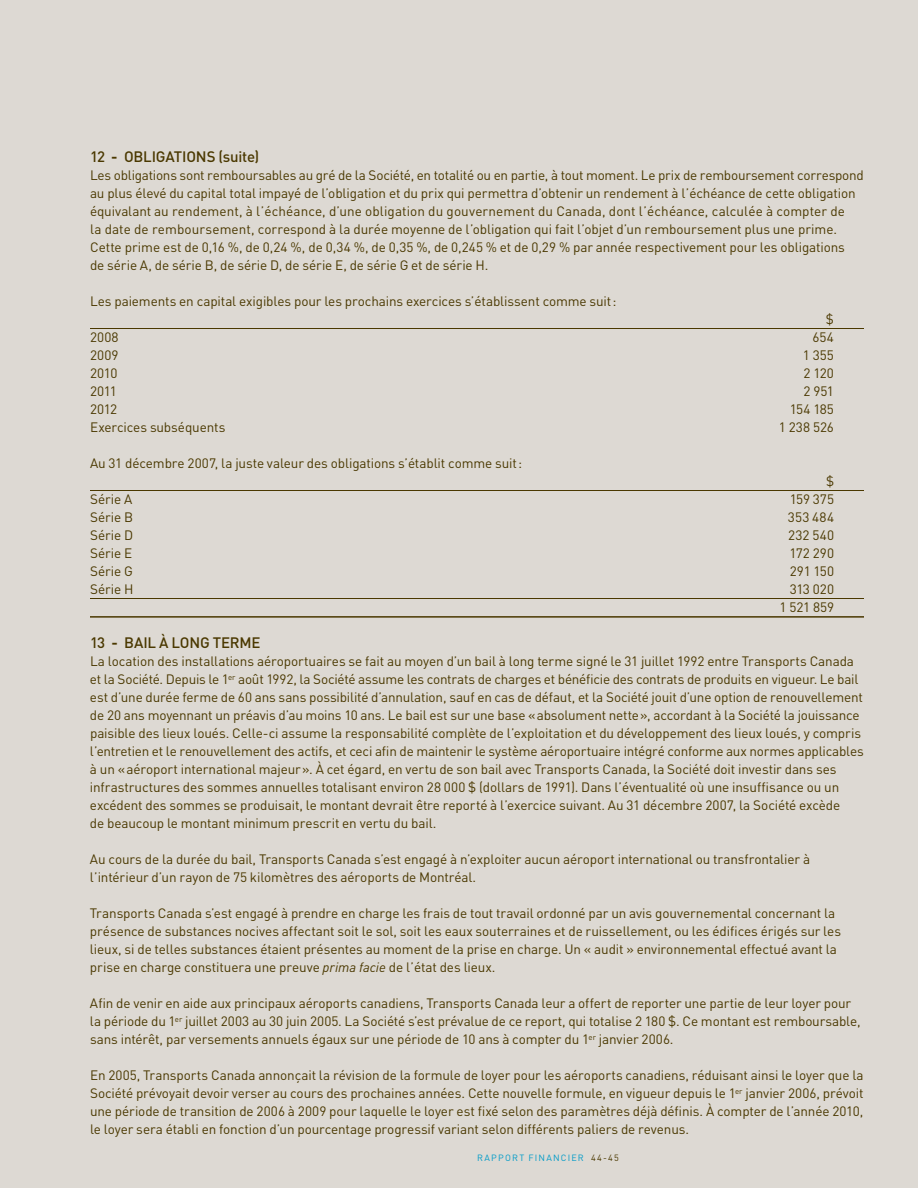
<style>
.page{position:relative;width:918px;height:1188px;background:#ddd9d3}
.page>*{position:absolute;margin:0;border:0;box-sizing:border-box;transform-origin:0 0}
.t1{font:500 15px "DIN";letter-spacing:-.015em;color:#4a3800}
.t2{font:13.5px/18px "DIN";letter-spacing:-.01em;color:#4a3800}
.t3{font:9px "DIN";letter-spacing:.14em;color:#009bc8}
.s1{font-weight:700}
.s2{font-style:italic}
.s3{color:#4a3800}
</style>
<div class="page">
<hr style="left:90px;top:328px;width:774px;height:1px;background:#4a3800">
<hr style="left:90px;top:490px;width:774px;height:1px;background:#4a3800">
<hr style="left:90px;top:598px;width:774px;height:1px;background:#4a3800">
<hr style="left:90px;top:616px;width:774px;height:2px;background:#4a3800">
<p class="t1" style="left:90px;top:147px;width:93px">12 <span class="s1">-</span> OBLIGATIONS</p>
<p class="t1" style="left:219px;top:147px;width:42px">(suite)</p>
<p class="t2" style="left:90px;top:166px;width:775px">Les obligations sont remboursables au gré de la Société, en totalité ou en partie, à tout moment. Le prix de remboursement correspond au plus élevé du capital total impayé de l’obligation et du prix qui permettra d’obtenir un rendement à l’échéance de cette obligation équivalant au rendement, à l’échéance, d’une obligation du gouvernement du Canada, dont l’échéance, calculée à compter de<br>la date de remboursement, correspond à la durée moyenne de l’obligation qui fait l’objet d’un remboursement plus une prime.<br>Cette prime est de 0,16 %, de 0,24 %, de 0,34 %, de 0,35 %, de 0,245 % et de 0,29 % par année respectivement pour les obligations<br>de série A, de série B, de série D, de série E, de série G et de série H.</p>
<p class="t2" style="left:90px;top:292px;width:528px">Les paiements en capital exigibles pour les prochains exercices s’établissent comme suit:</p>
<p class="t2" style="left:826px;top:310px;width:10px">$</p>
<p class="t2" style="left:90px;top:328px;width:30px">2008</p>
<p class="t2" style="left:813px;top:328px;width:23px">654</p>
<p class="t2" style="left:90px;top:346px;width:30px">2009</p>
<p class="t2" style="left:803px;top:346px;width:33px">1 355</p>
<p class="t2" style="left:90px;top:364px;width:29px">2010</p>
<p class="t2" style="left:804px;top:364px;width:32px">2 120</p>
<p class="t2" style="left:90px;top:382px;width:28px">2011</p>
<p class="t2" style="left:804px;top:382px;width:32px">2 951</p>
<p class="t2" style="left:90px;top:400px;width:29px">2012</p>
<p class="t2" style="left:790px;top:400px;width:46px">154 185</p>
<p class="t2" style="left:90px;top:418px;width:137px">Exercices subséquents</p>
<p class="t2" style="left:779px;top:418px;width:57px">1 238 526</p>
<p class="t2" style="left:90px;top:454px;width:434px">Au 31 décembre 2007, la juste valeur des obligations s’établit comme suit:</p>
<p class="t2" style="left:826px;top:472px;width:10px">$</p>
<p class="t2" style="left:90px;top:490px;width:37px">Série A</p>
<p class="t2" style="left:790px;top:490px;width:46px">159 375</p>
<p class="t2" style="left:90px;top:508px;width:45px">Série B</p>
<p class="t2" style="left:788px;top:508px;width:48px">353 484</p>
<p class="t2" style="left:90px;top:526px;width:45px">Série D</p>
<p class="t2" style="left:788px;top:526px;width:47px">232 540</p>
<p class="t2" style="left:90px;top:544px;width:37px">Série E</p>
<p class="t2" style="left:790px;top:544px;width:46px">172 290</p>
<p class="t2" style="left:90px;top:562px;width:44px">Série G</p>
<p class="t2" style="left:790px;top:562px;width:46px">291 150</p>
<p class="t2" style="left:90px;top:580px;width:45px">Série H</p>
<p class="t2" style="left:780px;top:580px;width:56px;text-align:right">313 020<br>1 521 859</p>
<p class="t1" style="left:90px;top:633px;width:92px">13 <span class="s1">-</span> BAIL À LON</p>
<p class="t1" style="left:200px;top:633px;width:60px">G TERME</p>
<p class="t2" style="left:90px;top:652px;width:775px">La location des installations aéroportuaires se fait au moyen d’un bail à long terme signé le 31 juillet 1992 entre Transports Canada et la Société. Depuis le 1<sup>er</sup> août 1992, la Société assume les contrats de charges et bénéficie des contrats de produits en vigueur. Le bail est d’une durée ferme de 60 ans sans possibilité d’annulation, sauf en cas de défaut, et la Société jouit d’une option de renouvellement de 20 ans moyennant un préavis d’au moins 10 ans. Le bail est sur une base «absolument nette», accordant à la Société la jouissance paisible des lieux loués. Celle-ci assume la responsabilité complète de l’exploitation et du développement des lieux loués, y compris l’entretien et le renouvellement des actifs, et ceci afin de maintenir le système aéroportuaire intégré conforme aux normes applicables à un «aéroport international majeur». À cet égard, en vertu de son bail avec Transports Canada, la Société doit investir dans ses infrastructures des sommes annuelles totalisant environ 28 000 $ (dollars de 1991). Dans l’éventualité où une insuffisance ou un excédent des sommes se produisait, le montant devrait être reporté à l’exercice suivant. Au 31 décembre 2007, la Société excède<br>de beaucoup le montant minimum prescrit en vertu du bail.</p>
<p class="t2" style="left:90px;top:850px;width:722px">Au cours de la durée du bail, Transports Canada s’est engagé à n’exploiter aucun aéroport international ou transfrontalier à l’intérieur d’un rayon de 75 kilomètres des aéroports de Montréal.</p>
<p class="t2" style="left:90px;top:904px;width:753px">Transports Canada s’est engagé à prendre en charge les frais de tout travail ordonné par un avis gouvernemental concernant la présence de substances nocives affectant soit le sol, soit les eaux souterraines et de ruissellement, ou les édifices érigés sur les lieux, si de telles substances étaient présentes au moment de la prise en charge. U n « audit » environnemental effectué avant la prise en charge constituera une preuve <span class="s2">prima facie</span> de l’état des lieux.</p>
<p class="t2" style="left:90px;top:994px;width:772px">Afin de venir en aide aux principaux aéroports canadiens, Transports Canada leur a offert de reporter une partie de leur loyer pour la période du 1<sup>er</sup> juillet 2003 au 30 juin 2005. La Société s’est prévalue de ce report, qui totalise 2 180 $. Ce montant est remboursable, sans intérêt, par versements annuels égaux sur une période de 10 ans à compter du 1<sup>er</sup> janvier 2006.</p>
<p class="t2" style="left:90px;top:1066px;width:775px;text-align:justify">En 2005, Transports Canada annonçait la révision de la formule de loyer pour les aéroports canadiens, réduisant ainsi le loyer que la Société prévoyait devoir verser au cours des prochaines années. Cette nouvelle formule, en vigueur depuis le 1<sup>er</sup> janvier 2006, prévoit une période de transition de 2006 à 2009 pour laquelle le loyer est fixé selon des paramètres déjà définis. À compter de l’année 2010, le loyer sera établi en fonction d’un pourcentage progressif variant selon différents paliers de revenus.</p>
<p class="t3" style="left:477px;top:1152px;width:144px">rapport financier <span class="s3">44-45</span></p>
</div>
